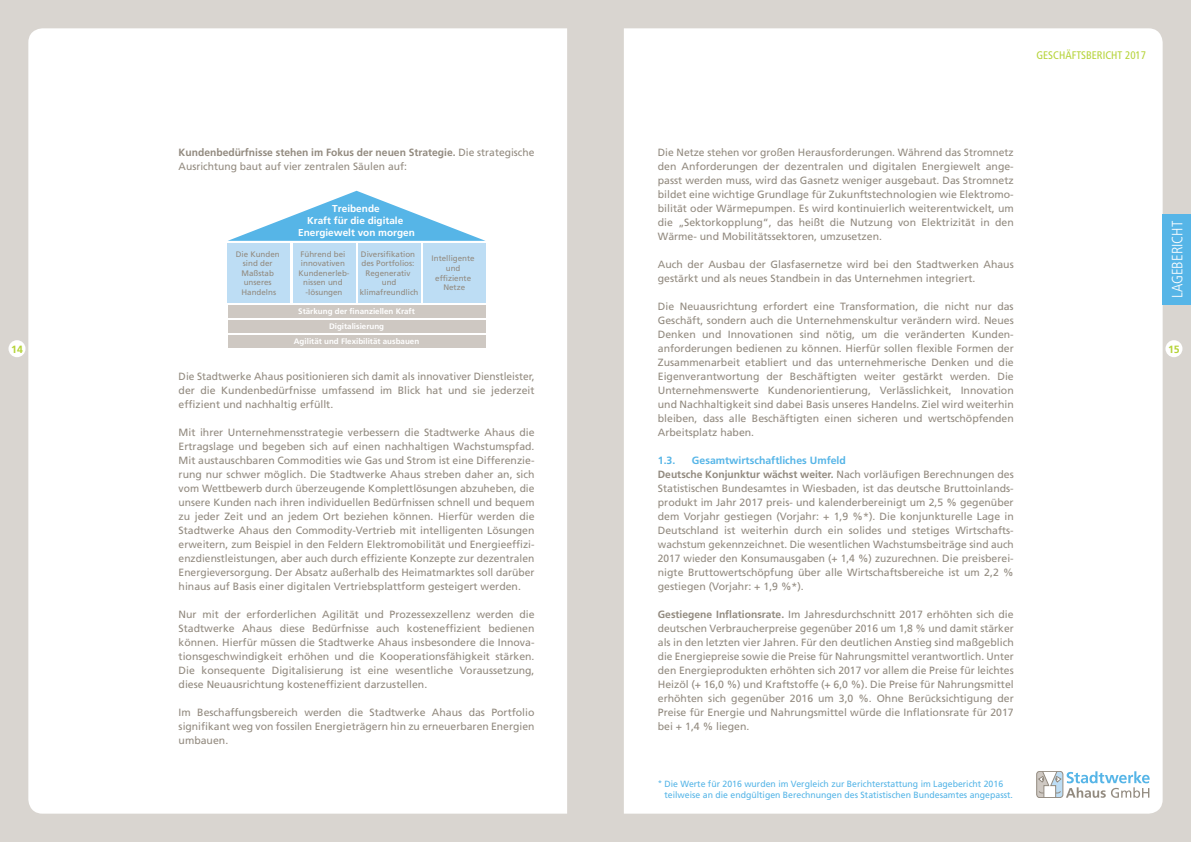
<style>
.page{position:relative;width:1191px;height:842px;background:#d9d5d0}
.page>*{position:absolute;margin:0;border:0;box-sizing:border-box;transform-origin:0 0}
.t1{font:300 condensed 15px "Frutiger";color:#fff}
.t2{font:condensed 11px "Frutiger";color:#b5d337}
.t3{font:10.5px/14px "Frutiger";color:#928a7f;text-align:justify}
.t4{font:700 10.5px "Frutiger";color:#b5d337}
.t5{font:700 10.5px "Frutiger";color:#56b5e7}
.t6{font:700 10px/12px "Frutiger";color:#fff;text-align:center}
.t7{font:9px/11px "Frutiger";color:#56b5e7}
.t8{font:8px/9.6px "Frutiger";color:#928a7f;text-align:center}
.t9{font:700 8px/14.8px "Frutiger";color:#fff;text-align:center}
.s1{font-weight:700}
.s2{font-weight:700;color:#56b5e7}
.s3{font-stretch:condensed}
</style>
<div class="page">
<div style="left:28px;top:28px;width:539px;height:786px;background:#fff"></div>
<div style="left:624px;top:28px;width:538px;height:786px;background:#fff"></div>
<div style="left:9px;top:340px;width:17px;height:17px;background:#fff;border-radius:50%"></div>
<div style="left:1165px;top:340px;width:17px;height:17px;background:#fff;border-radius:50%"></div>
<svg style="left:1036px;top:771px;width:113px;height:27px;background:#d1dee3"></svg>
<div style="left:1162px;top:214px;width:29px;height:91px;background:#56b5e7"></div>
<svg style="left:228px;top:191px;width:257px;height:50px;background:#aad9f2"></svg>
<div style="left:228px;top:306px;width:257px;height:12px;background:#cec8c2"></div>
<div style="left:228px;top:244px;width:62px;height:59px;background:#bdddf4"></div>
<div style="left:293px;top:244px;width:62px;height:59px;background:#bdddf4"></div>
<div style="left:358px;top:244px;width:62px;height:59px;background:#bdddf4"></div>
<div style="left:423px;top:244px;width:62px;height:59px;background:#bdddf4"></div>
<div style="left:228px;top:321px;width:257px;height:12px;background:#cec8c2"></div>
<div style="left:228px;top:335px;width:257px;height:12px;background:#cec8c2"></div>
<p class="t2" style="left:1036px;top:50px;width:111px">GESCHÄFTSBERICHT 2017</p>
<p class="t3" style="left:179px;top:146px;width:357px"><span class="s1">Kundenbedürfnisse stehen im Fokus der neuen Strategie.</span> Die strategische<br>Ausrichtung baut auf vier zentralen Säulen auf:</p>
<p class="t3" style="left:658px;top:146px;width:357px">Die Netze stehen vor großen Herausforderungen. Während das Stromnetz den Anforderungen der dezentralen und digitalen Energiewelt ange&shy;passt werden muss, wird das Gasnetz weniger ausgebaut. Das Stromnetz bildet eine wichtige Grundlage für Zukunftstechnologien wie Elektromo&shy;bilität oder Wärmepumpen. Es wird kontinuierlich weiterentwickelt, um die „Sektorkopplung“, das heißt die Nutzung von Elektrizität in den Wärme- und Mobilitätssektoren, umzusetzen.</p>
<p class="t3" style="left:658px;top:258px;width:357px">Auch der Ausbau der Glasfasernetze wird bei den Stadtwerken Ahaus gestärkt und als neues Standbein in das Unternehmen integriert.</p>
<p class="t3" style="left:658px;top:300px;width:357px">Die Neuausrichtung erfordert eine Transformation, die nicht nur das Geschäft, sondern auch die Unternehmenskultur verändern wird. Neues Denken und Innovationen sind nötig, um die veränderten Kunden&shy;anforderungen bedienen zu können. Hierfür sollen flexible Formen der Zusammenarbeit etabliert und das unternehmerische Denken und die Eigenverantwortung der Beschäftigten weiter gestärkt werden. Die Unternehmenswerte Kundenorientierung, Verlässlichkeit, Innovation und Nachhaltigkeit sind dabei Basis unseres Handelns. Ziel wird weiterhin bleiben, dass alle Beschäftigten einen sicheren und wertschöpfenden Arbeitsplatz haben.</p>
<p class="t5" style="left:658px;top:455px;width:19px">1.3.</p>
<p class="t6" style="left:298px;top:203px;width:118px">Treibende<br>Kraft für die digitale<br>Energiewelt von morgen</p>
<h1 class="t1" style="left:1172px;top:298px;width:79px;rotate:-90deg">LAGEBERICHT</h1>
<p class="t8" style="left:236px;top:249px;width:46px">Die Kunden sind der<br>Maßstab unseres<br>Handelns</p>
<p class="t8" style="left:298px;top:249px;width:53px">Führend bei innovativen<br>Kundenerleb&shy;nissen und -lösungen</p>
<p class="t8" style="left:360px;top:249px;width:60px">Diversifikation des Portfolios:<br>Regenerativ und klimafreundlich</p>
<p class="t8" style="left:431px;top:254px;width:45px">Intelligente und effiziente<br>Netze</p>
<p class="t9" style="left:294px;top:304px;width:127px">Stärkung der finanziellen Kraft<br>Digitalisierung<br>Agilität und Flexibilität ausbauen</p>
<p class="t4" style="left:11px;top:344px;width:13px">14</p>
<p class="t4" style="left:1168px;top:344px;width:13px">15</p>
<p class="t3" style="left:179px;top:370px;width:357px">Die Stadtwerke Ahaus positionieren sich damit als innovativer Dienstleister, der die Kundenbedürfnisse umfassend im Blick hat und sie jederzeit effizient und nachhaltig erfüllt.</p>
<p class="t3" style="left:179px;top:426px;width:357px">Mit ihrer Unternehmensstrategie verbessern die Stadtwerke Ahaus die Ertragslage und begeben sich auf einen nachhaltigen Wachstumspfad.<br>Mit austauschbaren Commodities wie Gas und Strom ist eine Differenzie&shy;rung nur schwer möglich. Die Stadtwerke Ahaus streben daher an, sich vom Wettbewerb durch überzeugende Komplettlösungen abzuheben, die unsere Kunden nach ihren individuellen Bedürfnissen schnell und bequem zu jeder Zeit und an jedem Ort beziehen können. Hierfür werden die Stadtwerke Ahaus den Commodity-Vertrieb mit intelligenten Lösungen erweitern, zum Beispiel in den Feldern Elektromobilität und Energieeffizi&shy;enzdienstleistungen, aber auch durch effiziente Konzepte zur dezentralen Energieversorgung. Der Absatz außerhalb des Heimatmarktes soll darüber hinaus auf Basis einer digitalen Vertriebsplattform gesteigert werden.</p>
<p class="t3" style="left:179px;top:608px;width:357px">Nur mit der erforderlichen Agilität und Prozessexzellenz werden die Stadtwerke Ahaus diese Bedürfnisse auch kosteneffizient bedienen können. Hierfür müssen die Stadtwerke Ahaus insbesondere die Innova&shy;tionsgeschwindigkeit erhöhen und die Kooperationsfähigkeit stärken.<br>Die konsequente Digitalisierung ist eine wesentliche Voraussetzung, diese Neuausrichtung kosteneffizient darzustellen.</p>
<p class="t3" style="left:179px;top:706px;width:357px">Im Beschaffungsbereich werden die Stadtwerke Ahaus das Portfolio signifikant weg von fossilen Energieträgern hin zu erneuerbaren Energien umbauen.</p>
<p class="t3" style="left:658px;top:453px;width:357px;text-align:left;text-indent:34px"><span class="s2">Gesamtwirtschaftliches Umfeld<br></span><span class="s1">Deutsche Konjunktur wächst weiter.</span> Nach vorläufigen Berechnungen des Statistischen Bundesamtes in Wiesbaden, ist das deutsche Bruttoinlands&shy;produkt im Jahr 2017 preis- und kalenderbereinigt um 2,5 % gegenüber dem Vorjahr gestiegen (Vorjahr: + 1,9 %*). Die konjunkturelle Lage in Deutschland ist weiterhin durch ein solides und stetiges Wirtschafts&shy;wachstum gekennzeichnet. Die wesentlichen Wachstumsbeiträge sind auch 2017 wieder den Konsumausgaben (+ 1,4 %) zuzurechnen. Die preisberei&shy;nigte Bruttowertschöpfung über alle Wirtschaftsbereiche ist um 2,2 % gestiegen (Vorjahr: + 1,9 %*).</p>
<p class="t3" style="left:658px;top:608px;width:357px"><span class="s1">Gestiegene Inflationsrate.</span> Im Jahresdurchschnitt 2017 erhöhten sich die deutschen Verbraucherpreise gegenüber 2016 um 1,8 % und damit stärker als in den letzten vier Jahren. Für den deutlichen Anstieg sind maßgeblich die Energiepreise sowie die Preise für Nahrungsmittel verantwortlich. Unter den Energieprodukten erhöhten sich 2017 vor allem die Preise für leichtes Heizöl (+ 16,0 %) und Kraftstoffe (+ 6,0 %). Die Preise für Nahrungsmittel erhöhten sich gegenüber 2016 um 3,0 %. Ohne Berücksichtigung der Preise für Energie und Nahrungsmittel würde die Inflationsrate für 2017 bei + 1,4 % liegen.</p>
<p class="t7" style="left:664px;top:779px;width:350px;text-indent:-7px"><span class="s3">*</span> Die Werte für 2016 wurden im Vergleich zur Berichterstattung im Lagebericht 2016 teilweise an die endgültigen Berechnungen des Statistischen Bundesamtes angepasst.</p>
</div>
